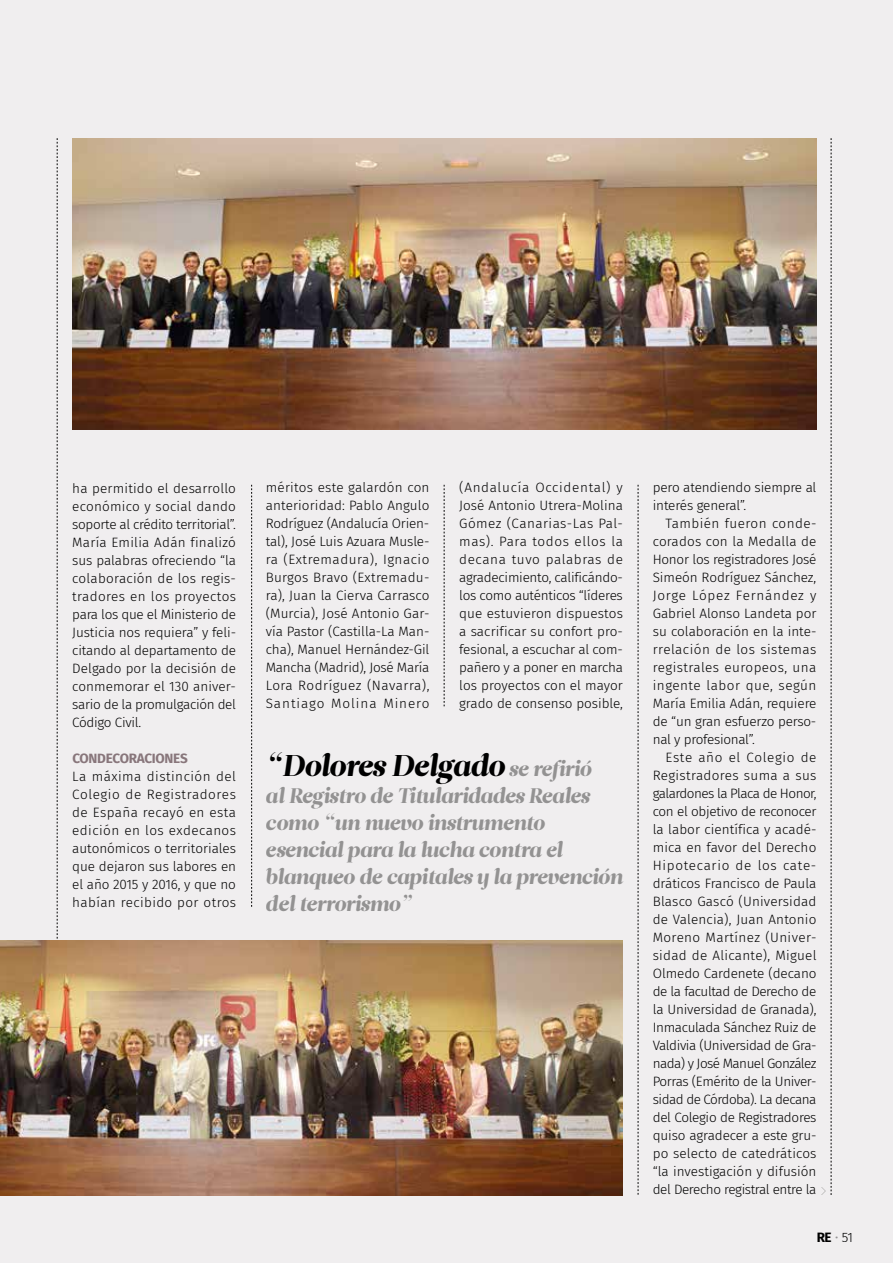
<style>
.page{position:relative;width:893px;height:1263px;background:#f0eeef}
.page>*{position:absolute;margin:0;border:0;box-sizing:border-box;transform-origin:0 0}
.t1{font:italic 30px "Leitura Display";letter-spacing:-.01em;color:#000}
.t2{font:italic 21px/27px "Leitura Display";letter-spacing:-.01em;color:#9d9d9c}
.t3{font:300 13.5px/18px "Fira Sans";letter-spacing:-.01em;color:#000;text-align:justify}
.t4{font:700 13.5px "Fira Sans";letter-spacing:-.02em;color:#88767b}
.t5{font:700 13.5px "Fira Sans";color:#000}
.s1{font-size:21px;color:#9d9d9c}
.s2{font-weight:300;color:#9d9d9c}
.s3{font-weight:300}
</style>
<div class="page">
<svg style="left:638px;top:485px;width:1px;height:710px"></svg>
<svg style="left:57px;top:138px;width:1px;height:803px"></svg>
<img style="left:72px;top:138px;width:744px;height:291px">
<svg style="left:251px;top:485px;width:1px;height:422px"></svg>
<svg style="left:444px;top:485px;width:1px;height:221px"></svg>
<img style="left:0;top:941px;width:623px;height:254px">
<svg style="left:821px;top:138px;width:11px;height:1057px"></svg>
<p class="t3" style="left:72px;top:479px;width:165px">ha permitido el desarrollo económico y social dando soporte al crédito territorial”.<br>María Emilia Adán finalizó sus palabras ofreciendo “la colaboración de los regis&shy;tradores en los proyectos para los que el Ministerio de Justicia nos requiera” y feli&shy;citando al departamento de Delgado por la decisión de conmemorar el 130 aniver&shy;sario de la promulgación del Código Civil.</p>
<p class="t4" style="left:72px;top:746px;width:117px">CONDECORACIONES</p>
<p class="t3" style="left:72px;top:767px;width:165px">La máxima distinción del Colegio de Registradores de España recayó en esta edición en los exdecanos autonómicos o territoriales que dejaron sus labores en el año 2015 y 2016, y que no habían recibido por otros</p>
<p class="t3" style="left:266px;top:479px;width:165px">méritos este galardón con anterioridad: Pablo Angulo Rodríguez (Andalucía Orien&shy;tal), José Luis Azuara Musle&shy;ra (Extremadura), Ignacio Burgos Bravo (Extremadu&shy;ra), Juan la Cierva Carrasco (Murcia), José Antonio Gar&shy;vía Pastor (Castilla-La Man&shy;cha), Manuel Hernández-Gil Mancha (Madrid), José María Lora Rodríguez (Navarra), Santiago Molina Minero</p>
<p class="t3" style="left:459px;top:479px;width:165px">(Andalucía Occidental) y José Antonio Utrera-Molina Gómez (Canarias-Las Pal&shy;mas). Para todos ellos la decana tuvo palabras de agradecimiento, calificándo&shy;los como auténticos “líderes que estuvieron dispuestos a sacrificar su confort pro&shy;fesional, a escuchar al com&shy;pañero y a poner en marcha los proyectos con el mayor grado de consenso posible,</p>
<p class="t3" style="left:653px;top:479px;width:165px">pero atendiendo siempre al interés general”.</p>
<p class="t3" style="left:653px;top:515px;width:165px;text-indent:13px">También fueron conde&shy;corados con la Medalla de Honor los registradores José Simeón Rodríguez Sánchez, Jorge López Fernández y Gabriel Alonso Landeta por su colaboración en la inte&shy;rrelación de los sistemas registrales europeos, una ingente labor que, según María Emilia Adán, requiere de “un gran esfuerzo perso&shy;nal y profesional”.</p>
<p class="t3" style="left:653px;top:748px;width:165px;text-indent:13px">Este año el Colegio de Registradores suma a sus galardones la Placa de Honor, con el objetivo de reconocer la labor científica y acadé&shy;mica en favor del Derecho Hipotecario de los cate&shy;dráticos Francisco de Paula Blasco Gascó (Universidad de Valencia), Juan Antonio Moreno Martínez (Univer&shy;sidad de Alicante), Miguel Olmedo Cardenete (decano de la facultad de Derecho de la Universidad de Granada), Inmaculada Sánchez Ruiz de Valdivia (Universidad de Gra&shy;nada) y José Manuel González Porras (Emérito de la Univer&shy;sidad de Córdoba). La decana del Colegio de Registradores quiso agradecer a este gru&shy;po selecto de catedráticos “la investigación y difusión del Derecho registral entre la</p>
<h1 class="t1" style="left:266px;top:748px;width:327px">“Dolores Delgado <span class="s1">se refirió</span></h1>
<h2 class="t2" style="left:266px;top:782px;width:358px">al Registro de Titularidades Reales como “un nuevo instrumento esencial para la lucha contra el blanqueo de capitales y la prevención del terrorismo”</h2>
<p class="t5" style="left:816px;top:1225px;width:38px">RE <span class="s2">•</span> <span class="s3">51</span></p>
</div>
